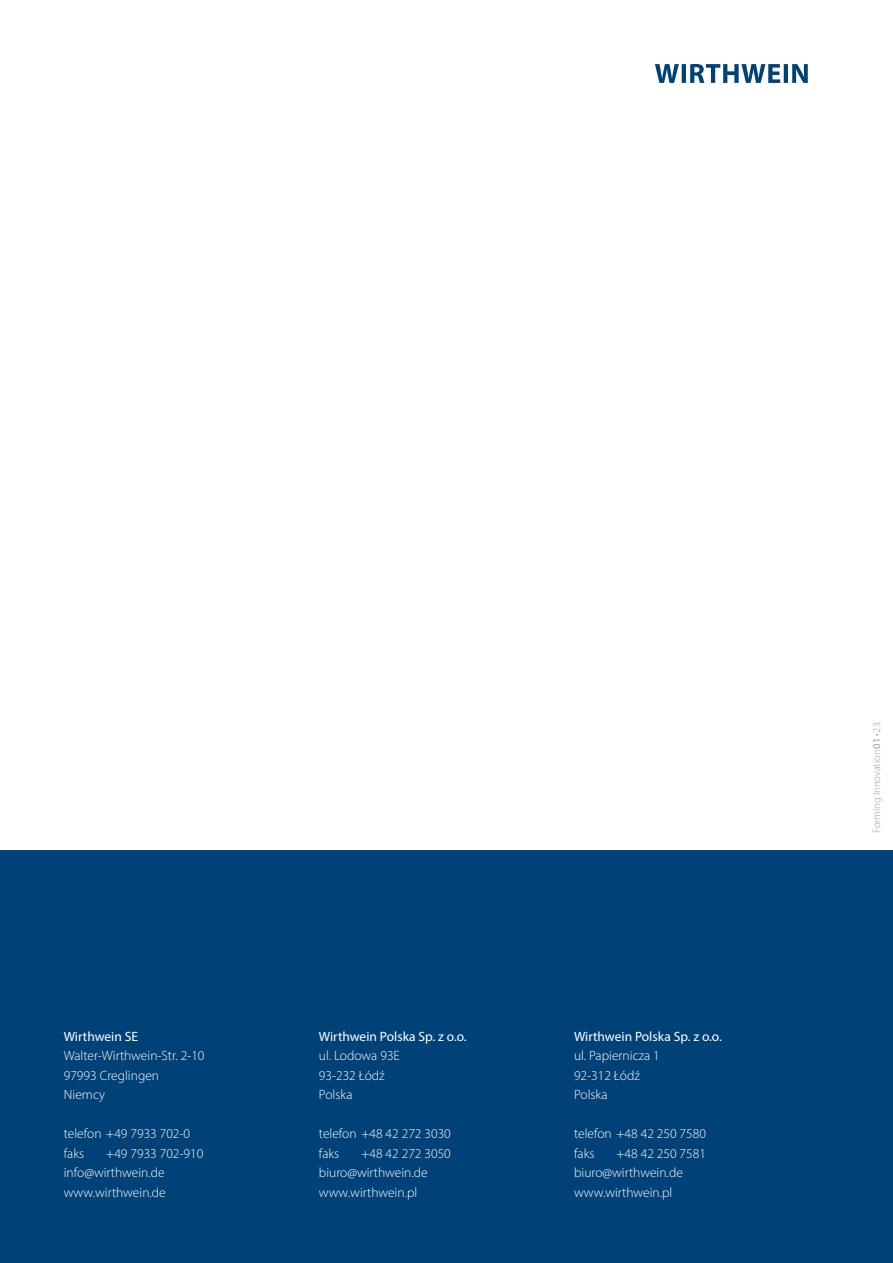
<style>
.page{position:relative;width:893px;height:1263px;background:#fff}
.page>*{position:absolute;margin:0;border:0;box-sizing:border-box;transform-origin:0 0}
.t1{font:300 13.5px/19.5px "Myriad Pro";color:#fff}
.t2{font:13.5px "Myriad Pro";color:#fff}
.t3{font:300 10.5px "Myriad Pro";color:#9d9d9c}
.s1{font-weight:400}
</style>
<div class="page">
<div style="left:0;top:850px;width:893px;height:413px;background:#004177"></div>
<svg style="left:655px;top:64px;width:153px;height:19px"></svg>
<p class="t2" style="left:64px;top:1028px;width:76px">Wirthwein SE</p>
<p class="t1" style="left:64px;top:1046px;width:142px">Walter-Wirthwein-Str. 2-10<br>97993 Creglingen<br>Niemcy</p>
<p class="t1" style="left:64px;top:1124px;width:128px">telefon +49 7933 702-0 faks</p>
<p class="t1" style="left:64px;top:1143px;width:141px;text-indent:43px">+49 7933 702-910 info@wirthwein.de www.wirthwein.de</p>
<p class="t2" style="left:319px;top:1028px;width:149px">Wirthwein Polska Sp. z o.o.</p>
<p class="t1" style="left:319px;top:1046px;width:82px">ul. Lodowa 93E<br>93-232 Łódź<br>Polska</p>
<p class="t1" style="left:319px;top:1124px;width:133px">telefon +48 42 272 3030 faks</p>
<p class="t1" style="left:319px;top:1143px;width:133px;text-indent:43px">+48 42 272 3050 biuro@wirthwein.de www.wirthwein.pl</p>
<p class="t2" style="left:574px;top:1028px;width:149px">Wirthwein Polska Sp. z o.o.</p>
<p class="t1" style="left:574px;top:1046px;width:87px">ul. Papiernicza 1<br>92-312 Łódź<br>Polska</p>
<p class="t1" style="left:574px;top:1124px;width:133px">telefon +48 42 250 7580 faks</p>
<p class="t1" style="left:574px;top:1143px;width:133px;text-indent:43px">+48 42 250 7581 biuro@wirthwein.de www.wirthwein.pl</p>
<p class="t3" style="left:870px;top:833px;width:112px;rotate:-90deg">Forming Innovation<span class="s1">01</span>• 23</p>
</div>
